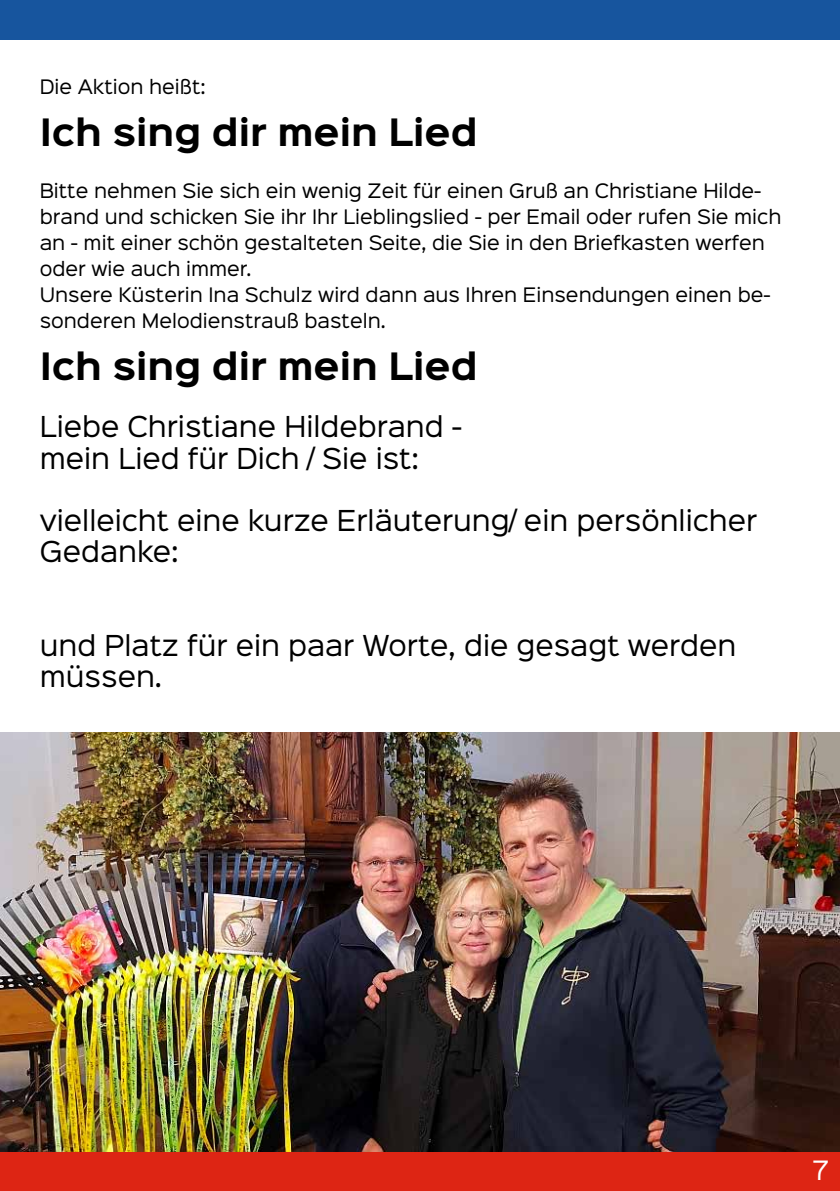
<style>
.page{position:relative;width:840px;height:1191px;background:#fff}
.page>*{position:absolute;margin:0;border:0;box-sizing:border-box;transform-origin:0 0}
.t1{font:700 34px "Sinkin Sans 700";color:#000}
.t2{font:26px/31.2px "Sinkin Sans 400";color:#000}
.t3{font:24px "Sinkin Sans 400";color:#fff}
.t4{font:18px/26px "Sinkin Sans 400";color:#000}
</style>
<div class="page">
<div style="left:0;top:0;width:839px;height:40px;background:#17559e"></div>
<div style="left:0;top:1151px;width:839px;height:40px;background:#dd2514"></div>
<img style="left:0;top:732px;width:839px;height:419px">
<p class="t4" style="left:40px;top:72px;width:167px">Die Aktion heißt:</p>
<h1 class="t1" style="left:40px;top:114px;width:439px">Ich sing dir mein Lied</h1>
<p class="t4" style="left:40px;top:176px;width:742px">Bitte nehmen Sie sich ein wenig Zeit für einen Gruß an Christiane Hilde&shy;brand und schicken Sie ihr Ihr Lieblingslied - per Email oder rufen Sie mich an - mit einer schön gestalteten Seite, die Sie in den Briefkasten werfen oder wie auch immer.<br>Unsere Küsterin Ina Schulz wird dann aus Ihren Einsendungen einen be&shy;sonderen Melodienstrauß basteln.</p>
<h1 class="t1" style="left:40px;top:348px;width:439px">Ich sing dir mein Lied</h1>
<h2 class="t2" style="left:40px;top:409px;width:423px">Liebe Christiane Hildebrand - mein Lied für Dich / Sie ist:</h2>
<h2 class="t2" style="left:40px;top:502px;width:718px">vielleicht eine kurze Erläuterung/ ein persönlicher<br>Gedanke:</h2>
<h2 class="t2" style="left:40px;top:627px;width:698px">und Platz für ein paar Worte, die gesagt werden müssen.</h2>
<h3 class="t3" style="left:812px;top:1149px;width:17px">7</h3>
</div>
